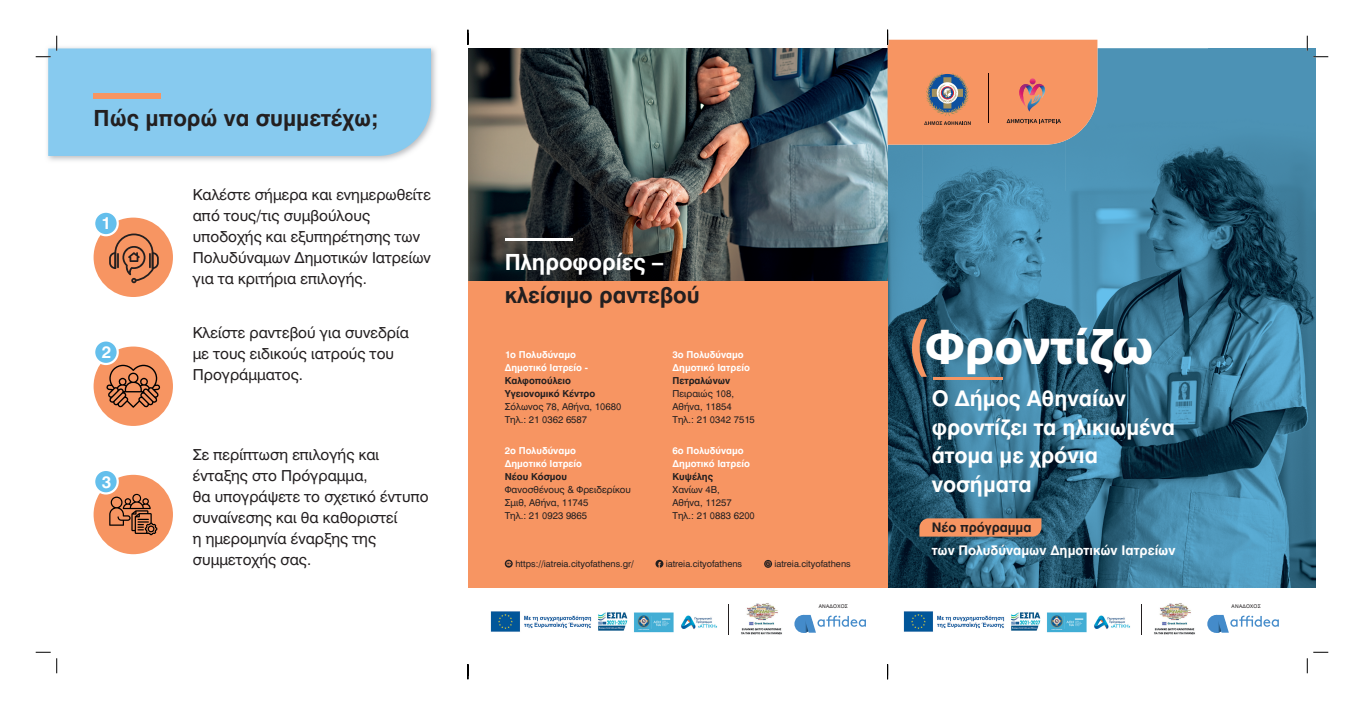
<style>
.page{position:relative;width:1364px;height:709px;background:#fff}
.page>*{position:absolute;margin:0;border:0;box-sizing:border-box;transform-origin:0 0}
.t1{font:700 46.4px "Fedra Sans Pro";color:#fff}
.t2{font:22px "UB Helvetica Bold";color:#231f20}
.t3{font:22px "UB Helvetica Bold";color:#fff}
.t4{font:21.3px/28.8px "UB Helvetica Bold";color:#fff}
.t5{font:16.6px "UB Helvetica Bold";color:#fff}
.t6{font:15px/21px "UB Helvetica";color:#231f20}
.t7{font:13.1px "UB Helvetica Bold";color:#fff}
.t8{font:13px "UB Helvetica Bold";color:#231f20}
.t9{font:9.5px/13px "UB Helvetica";color:#231f20}
.t10{font:9.5px/13px "UB Helvetica Bold";color:#fff}
.t11{font:9.5px "UB Helvetica Bold";color:#231f20}
.t12{font:9px "UB Helvetica";color:#231f20}
.t13{font:5px "UB Helvetica";letter-spacing:.05em;color:#231f20}
</style>
<div class="page">
<img style="left:47px;top:47px;width:389px;height:114px">
<div style="left:48px;top:48px;width:383px;height:108px;background:#87caef"></div>
<img style="left:887px;top:145px;width:35px;height:443px">
<img style="left:1065px;top:48px;width:250px;height:540px">
<img style="left:922px;top:145px;width:143px;height:443px">
<hr style="left:933px;top:377px;width:69px;height:3px;background:#f79562">
<svg style="left:912px;top:319px;width:15px;height:58px"></svg>
<div style="left:468px;top:48px;width:419px;height:540px;background:#f79562"></div>
<img style="left:468px;top:48px;width:419px;height:233px">
<svg style="left:655px;top:560px;width:8px;height:7px"></svg>
<svg style="left:505px;top:559px;width:8px;height:8px"></svg>
<svg style="left:764px;top:560px;width:8px;height:8px"></svg>
<hr style="left:505px;top:238px;width:67px;height:3px;background:#fff">
<svg style="left:919px;top:518px;width:122px;height:18px"></svg>
<img style="left:1154px;top:603px;width:41px;height:32px">
<img style="left:903px;top:611px;width:227px;height:22px">
<hr style="left:1141px;top:604px;width:1px;height:30px;background:#231f20">
<div style="left:1207px;top:615px;width:18px;height:18px;background:#448bca;border-radius:50%"></div>
<svg style="left:1218px;top:615px;width:60px;height:18px"></svg>
<img style="left:741px;top:603px;width:41px;height:32px">
<img style="left:490px;top:611px;width:227px;height:22px">
<hr style="left:728px;top:604px;width:1px;height:30px;background:#231f20">
<div style="left:794px;top:615px;width:18px;height:18px;background:#448bca;border-radius:50%"></div>
<svg style="left:805px;top:615px;width:61px;height:18px"></svg>
<div style="left:94px;top:218px;width:79px;height:79px;background:#f79562;border-radius:50%"></div>
<div style="left:94px;top:212px;width:24px;height:23px;background:#64bfec;border-radius:50%"></div>
<div style="left:93px;top:210px;width:26px;height:26px;border:2px solid #fff;border-radius:50%"></div>
<div style="left:94px;top:346px;width:79px;height:80px;background:#f79562;border-radius:50%"></div>
<svg style="left:106px;top:365px;width:54px;height:43px"></svg>
<div style="left:94px;top:340px;width:24px;height:24px;background:#64bfec;border-radius:50%"></div>
<div style="left:93px;top:339px;width:26px;height:26px;border:2px solid #fff;border-radius:50%"></div>
<div style="left:94px;top:475px;width:79px;height:79px;background:#f79562;border-radius:50%"></div>
<svg style="left:109px;top:493px;width:48px;height:42px"></svg>
<div style="left:94px;top:470px;width:24px;height:23px;background:#64bfec;border-radius:50%"></div>
<div style="left:93px;top:469px;width:26px;height:25px;border:2px solid #fff;border-radius:50%"></div>
<svg style="left:109px;top:233px;width:50px;height:50px"></svg>
<div style="left:94px;top:94px;width:67px;height:5px;background:#f79562"></div>
<svg style="left:36px;top:36px;width:22px;height:22px"></svg>
<svg style="left:36px;top:651px;width:22px;height:22px"></svg>
<svg style="left:1306px;top:36px;width:22px;height:22px"></svg>
<svg style="left:1306px;top:651px;width:22px;height:22px"></svg>
<svg style="left:467px;top:30px;width:2px;height:15px"></svg>
<svg style="left:467px;top:664px;width:2px;height:15px"></svg>
<svg style="left:887px;top:30px;width:210px;height:115px"></svg>
<svg style="left:887px;top:664px;width:1px;height:15px"></svg>
<h2 class="t2" style="left:94px;top:104px;width:286px">Πώς μπορώ να συμμετέχω;</h2>
<p class="t5" style="left:101px;top:213px;width:11px">1</p>
<p class="t5" style="left:102px;top:342px;width:11px">2</p>
<p class="t5" style="left:102px;top:471px;width:11px">3</p>
<p class="t6" style="left:193px;top:184px;width:240px">Καλέστε σήμερα και ενημερωθείτε από τους/τις συμβούλους υποδοχής και εξυπηρέτησης των<br>Πολυδύναμων Δημοτικών Ιατρείων για τα κριτήρια επιλογής.</p>
<p class="t6" style="left:193px;top:322px;width:218px">Κλείστε ραντεβού για συνεδρία με τους ειδικούς ιατρούς του<br>Προγράμματος.</p>
<p class="t6" style="left:193px;top:444px;width:237px">Σε περίπτωση επιλογής και ένταξης στο Πρόγραμμα,<br>θα υπογράψετε το σχετικό έντυπο συναίνεσης και θα καθοριστεί<br>η ημερομηνία έναρξης της συμμετοχής σας.</p>
<h2 class="t3" style="left:505px;top:248px;width:160px">Πληροφορίες –</h2>
<h2 class="t2" style="left:505px;top:281px;width:196px">κλείσιμο ραντεβού</h2>
<p class="t10" style="left:505px;top:347px;width:85px">1ο Πολυδύναμο<br>Δημοτικό Ιατρείο -</p>
<p class="t11" style="left:505px;top:374px;width:68px">Καλφοπούλειο</p>
<p class="t11" style="left:505px;top:387px;width:92px">Υγειονομικό Κέντρο</p>
<p class="t9" style="left:505px;top:399px;width:118px">Σόλωνος 78, Αθήνα, 10680<br>Τηλ.: 21 0362 6587</p>
<p class="t10" style="left:505px;top:444px;width:79px">2ο Πολυδύναμο<br>Δημοτικό Ιατρείο</p>
<p class="t11" style="left:505px;top:471px;width:64px">Νέου Κόσμου</p>
<p class="t9" style="left:505px;top:483px;width:128px">Φανοσθένους &amp; Φρειδερίκου<br>Σμιθ, Αθήνα, 11745<br>Τηλ.: 21 0923 9865</p>
<p class="t10" style="left:672px;top:347px;width:79px">3ο Πολυδύναμο<br>Δημοτικό Ιατρείο</p>
<p class="t11" style="left:672px;top:374px;width:59px">Πετραλώνων</p>
<p class="t9" style="left:672px;top:386px;width:84px">Πειραιώς 108,<br>Αθήνα, 11854<br>Τηλ.: 21 0342 7515</p>
<p class="t10" style="left:672px;top:444px;width:79px">6ο Πολυδύναμο<br>Δημοτικό Ιατρείο</p>
<p class="t11" style="left:672px;top:471px;width:42px">Κυψέλης</p>
<p class="t9" style="left:672px;top:483px;width:84px">Χανίων 4B,<br>Αθήνα, 11257<br>Τηλ.: 21 0883 6200</p>
<p class="t12" style="left:515px;top:558px;width:120px">https://iatreia.cityofathens.gr/</p>
<p class="t12" style="left:665px;top:558px;width:78px">iatreia.cityofathens</p>
<p class="t12" style="left:774px;top:558px;width:78px">iatreia.cityofathens</p>
<h1 class="t1" style="left:924px;top:318px;width:230px">Φροντίζω</h1>
<h3 class="t4" style="left:931px;top:383px;width:245px">Ο Δήμος Αθηναίων φροντίζει τα ηλικιωμένα άτομα με χρόνια νοσήματα</h3>
<p class="t8" style="left:931px;top:519px;width:101px">Νέο πρόγραμμα</p>
<p class="t7" style="left:931px;top:542px;width:245px">των Πολυδύναμων Δημοτικών Ιατρείων</p>
<p class="t13" style="left:818px;top:603px;width:31px">ΑΝΑΔΟΧΟΣ</p>
<p class="t13" style="left:1231px;top:603px;width:31px">ΑΝΑΔΟΧΟΣ</p>
</div>
